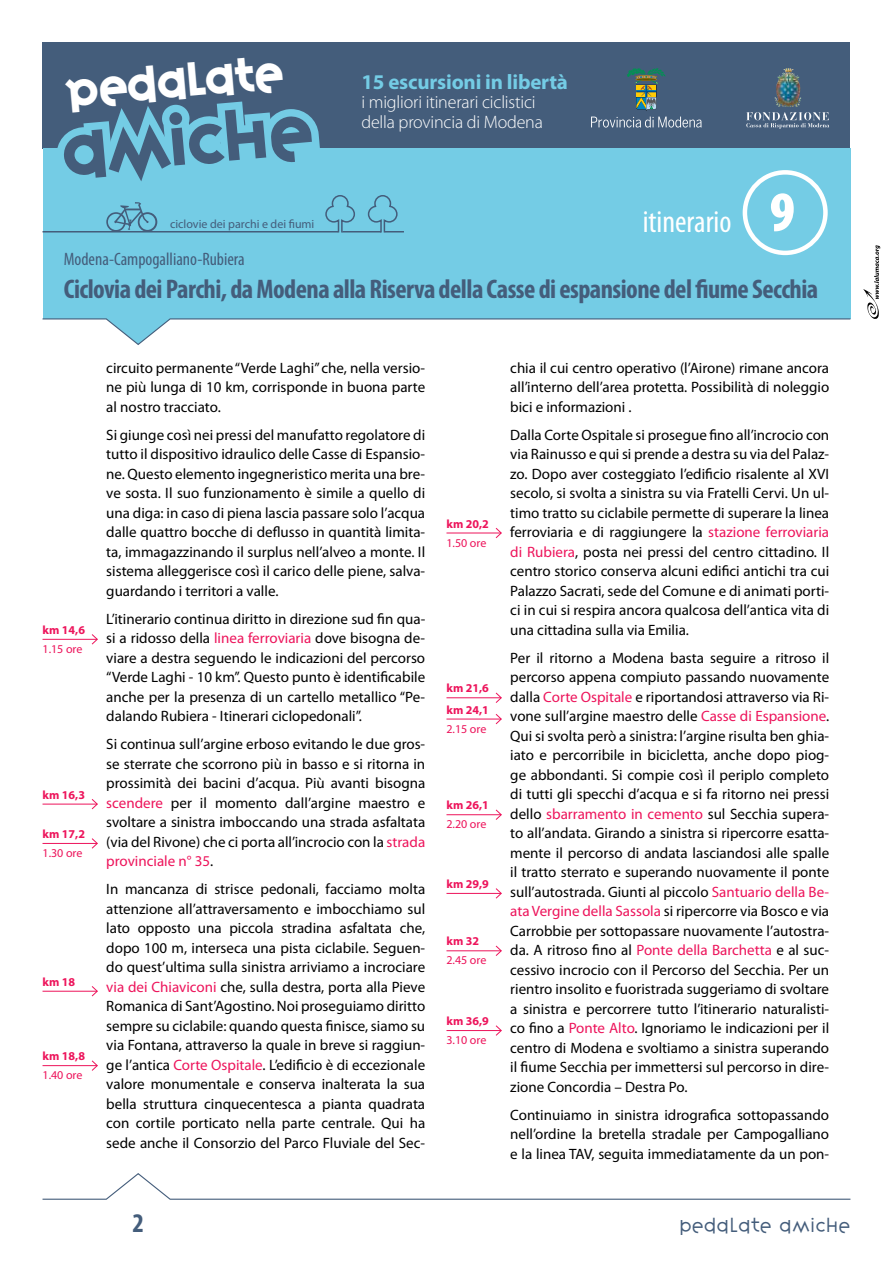
<style>
.page{position:relative;width:893px;height:1263px;background:#fff}
.page>*{position:absolute;margin:0;border:0;box-sizing:border-box;transform-origin:0 0}
.t1{font:900 condensed 57px "Myriad Pro";color:#fff}
.t2{font:42px "Variex";color:#fff}
.t3{font:condensed 31.5px "Myriad Pro";color:#fff}
.t4{font:700 condensed 27px "Myriad Pro";letter-spacing:-.02em;color:#445d7b}
.t5{font:700 21px "Myriad Pro";letter-spacing:-.01em;color:#74cce5}
.t6{font:300 18px/19.5px "Myriad Pro";letter-spacing:-.01em;color:#fff}
.t7{font:condensed 18px "Myriad Pro";color:#445d7b}
.t8{font:300 18px "Variex";color:#445d7b}
.t9{font:15px/19.5px "Myriad Pro";color:#000;text-align:justify}
.t10{font:700 12px/21.3px "Myriad Pro";letter-spacing:.005em;color:#ed145b}
.t11{font:12px "Myriad Pro";color:#ed145b}
.t12{font:12px "Myriad Pro";color:#445d7b}
.s1{color:#ed145b}
</style>
<div class="page">
<div style="left:43px;top:43px;width:807px;height:106px;background:#445d7b"></div>
<div style="left:43px;top:149px;width:807px;height:170px;background:#74cce5"></div>
<svg style="left:746px;top:112px;width:83px;height:17px"></svg>
<svg style="left:783px;top:68px;width:11px;height:4px"></svg>
<svg style="left:627px;top:68px;width:38px;height:43px"></svg>
<svg style="left:591px;top:117px;width:111px;height:11px"></svg>
<hr style="left:446px;top:533px;width:55px;height:1px;background:#ed145b">
<svg style="left:495px;top:528px;width:7px;height:11px"></svg>
<hr style="left:446px;top:1030px;width:55px;height:1px;background:#ed145b">
<svg style="left:495px;top:1025px;width:7px;height:11px"></svg>
<div style="left:743px;top:170px;width:85px;height:85px;border:4px solid #fff;border-radius:50%"></div>
<hr style="left:43px;top:639px;width:54px;height:1px;background:#ed145b">
<svg style="left:91px;top:634px;width:7px;height:11px"></svg>
<hr style="left:43px;top:804px;width:54px;height:1px;background:#ed145b">
<svg style="left:91px;top:799px;width:7px;height:11px"></svg>
<hr style="left:43px;top:843px;width:54px;height:1px;background:#ed145b">
<svg style="left:91px;top:838px;width:7px;height:11px"></svg>
<hr style="left:43px;top:991px;width:54px;height:1px;background:#ed145b">
<svg style="left:91px;top:986px;width:7px;height:11px"></svg>
<hr style="left:43px;top:1065px;width:54px;height:1px;background:#ed145b">
<svg style="left:91px;top:1060px;width:7px;height:11px"></svg>
<hr style="left:446px;top:814px;width:55px;height:1px;background:#ed145b">
<svg style="left:495px;top:809px;width:7px;height:11px"></svg>
<hr style="left:446px;top:697px;width:55px;height:1px;background:#ed145b">
<svg style="left:495px;top:692px;width:7px;height:11px"></svg>
<hr style="left:446px;top:719px;width:55px;height:1px;background:#ed145b">
<svg style="left:495px;top:714px;width:7px;height:11px"></svg>
<hr style="left:446px;top:950px;width:55px;height:1px;background:#ed145b">
<svg style="left:495px;top:945px;width:7px;height:11px"></svg>
<hr style="left:446px;top:893px;width:55px;height:1px;background:#ed145b">
<svg style="left:495px;top:888px;width:7px;height:11px"></svg>
<svg style="left:42px;top:1173px;width:809px;height:27px"></svg>
<svg style="left:42px;top:318px;width:809px;height:27px"></svg>
<svg style="left:863px;top:245px;width:17px;height:74px"></svg>
<hr style="left:43px;top:231px;width:295px;height:1px;background:#445d7b">
<svg style="left:55px;top:102px;width:301px;height:131px"></svg>
<hr style="left:342px;top:231px;width:39px;height:1px;background:#445d7b">
<svg style="left:367px;top:195px;width:37px;height:38px"></svg>
<h2 class="t2" style="left:64px;top:61px;width:219px;rotate:-5deg">Pedalate</h2>
<h3 class="t5" style="left:361px;top:70px;width:208px">15 escursioni in libertà</h3>
<p class="t6" style="left:361px;top:93px;width:183px">i migliori itinerari ciclistici della provincia di Modena</p>
<p class="t12" style="left:170px;top:217px;width:146px">ciclovie dei parchi e dei fiumi</p>
<h3 class="t3" style="left:643px;top:205px;width:90px">itinerario</h3>
<h1 class="t1" style="left:770px;top:180px;width:27px">9</h1>
<p class="t7" style="left:64px;top:249px;width:183px">Modena-Campogalliano-Rubiera</p>
<h3 class="t4" style="left:64px;top:274px;width:756px">Ciclovia dei Parchi, da Modena alla Riserva della Casse di espansione del fiume Secchia</h3>
<p class="t10" style="left:43px;top:619px;width:44px">km 14,6</p>
<p class="t11" style="left:43px;top:642px;width:41px">1.15 ore</p>
<p class="t10" style="left:43px;top:784px;width:44px">km 16,3</p>
<p class="t10" style="left:43px;top:823px;width:44px">km 17,2</p>
<p class="t11" style="left:43px;top:846px;width:41px">1.30 ore</p>
<p class="t10" style="left:43px;top:971px;width:34px">km 18</p>
<p class="t10" style="left:43px;top:1046px;width:44px">km 18,8</p>
<p class="t11" style="left:43px;top:1069px;width:41px">1.40 ore</p>
<p class="t9" style="left:106px;top:358px;width:320px">circuito permanente “Verde Laghi” che, nella versio&shy;ne più lunga di 10 km, corrisponde in buona parte al nostro tracciato.</p>
<p class="t9" style="left:106px;top:425px;width:320px">Si giunge così nei pressi del manufatto regolatore di tutto il dispositivo idraulico delle Casse di Espansio&shy;ne. Questo elemento ingegneristico merita una bre&shy;ve sosta. Il suo funzionamento è simile a quello di una diga: in caso di piena lascia passare solo l’acqua dalle quattro bocche di deflusso in quantità limita&shy;ta, immagazzinando il surplus nell’alveo a monte. Il sistema alleggerisce così il carico delle piene, salva&shy;guardando i territori a valle.</p>
<p class="t9" style="left:106px;top:609px;width:320px">L’itinerario continua diritto in direzione sud fin qua&shy;si a ridosso della <span class="s1">linea ferroviaria</span> dove bisogna de&shy;viare a destra seguendo le indicazioni del percorso “Verde Laghi - 10 km”. Questo punto è identificabile anche per la presenza di un cartello metallico “Pe&shy;dalando Rubiera - Itinerari ciclopedonali”.</p>
<p class="t9" style="left:106px;top:735px;width:320px">Si continua sull’argine erboso evitando le due gros&shy;se sterrate che scorrono più in basso e si ritorna in prossimità dei bacini d’acqua. Più avanti bisogna <span class="s1">scendere</span> per il momento dall’argine maestro e svoltare a sinistra imboccando una strada asfaltata (via del Rivone) che ci porta all’incrocio con la <span class="s1">strada provinciale n° 35</span>.</p>
<p class="t9" style="left:106px;top:880px;width:320px">In mancanza di strisce pedonali, facciamo molta attenzione all’attraversamento e imbocchiamo sul lato opposto una piccola stradina asfaltata che, dopo 100 m, interseca una pista ciclabile. Seguen&shy;do quest’ultima sulla sinistra arriviamo a incrociare <span class="s1">via dei Chiaviconi</span> che, sulla destra, porta alla Pieve Romanica di Sant’Agostino. Noi proseguiamo diritto sempre su ciclabile: quando questa finisce, siamo su via Fontana, attraverso la quale in breve si raggiun&shy;ge l’antica <span class="s1">Corte Ospitale</span>. L’edificio è di eccezionale valore monumentale e conserva inalterata la sua bella struttura cinquecentesca a pianta quadrata con cortile porticato nella parte centrale. Qui ha sede anche il Consorzio del Parco Fluviale del Sec-</p>
<p class="t10" style="left:446px;top:513px;width:44px">km 20,2</p>
<p class="t11" style="left:446px;top:536px;width:41px">1.50 ore</p>
<p class="t10" style="left:446px;top:678px;width:44px">km 21,6 km 24,1</p>
<p class="t11" style="left:446px;top:722px;width:41px">2.15 ore</p>
<p class="t10" style="left:446px;top:795px;width:44px">km 26,1</p>
<p class="t11" style="left:446px;top:818px;width:41px">2.20 ore</p>
<p class="t10" style="left:446px;top:873px;width:44px">km 29,9</p>
<p class="t10" style="left:446px;top:931px;width:34px">km 32</p>
<p class="t11" style="left:446px;top:954px;width:41px">2.45 ore</p>
<p class="t10" style="left:446px;top:1011px;width:44px">km 36,9</p>
<p class="t11" style="left:446px;top:1033px;width:41px">3.10 ore</p>
<p class="t9" style="left:510px;top:358px;width:320px">chia il cui centro operativo (l’Airone) rimane ancora all’interno dell’area protetta. Possibilità di noleggio bici e informazioni .</p>
<p class="t9" style="left:510px;top:425px;width:320px">Dalla Corte Ospitale si prosegue fino all’incrocio con via Rainusso e qui si prende a destra su via del Palaz&shy;zo. Dopo aver costeggiato l’edificio risalente al XVI secolo, si svolta a sinistra su via Fratelli Cervi. Un ul&shy;timo tratto su ciclabile permette di superare la linea ferroviaria e di raggiungere la <span class="s1">stazione ferroviaria di Rubiera</span>, posta nei pressi del centro cittadino. Il centro storico conserva alcuni edifici antichi tra cui Palazzo Sacrati, sede del Comune e di animati porti&shy;ci in cui si respira ancora qualcosa dell’antica vita di una cittadina sulla via Emilia.</p>
<p class="t9" style="left:510px;top:648px;width:320px">Per il ritorno a Modena basta seguire a ritroso il percorso appena compiuto passando nuovamente dalla <span class="s1">Corte Ospitale</span> e riportandosi attraverso via Ri&shy;vone sull’argine maestro delle <span class="s1">Casse di Espansione</span>.<br>Qui si svolta però a sinistra: l’argine risulta ben ghia&shy;iato e percorribile in bicicletta, anche dopo piog&shy;ge abbondanti. Si compie così il periplo completo di tutti gli specchi d’acqua e si fa ritorno nei pressi dello <span class="s1">sbarramento in cemento</span> sul Secchia supera&shy;to all’andata. Girando a sinistra si ripercorre esatta&shy;mente il percorso di andata lasciandosi alle spalle il tratto sterrato e superando nuovamente il ponte sull’autostrada. Giunti al piccolo <span class="s1">Santuario della Be&shy;ata Vergine della Sassola</span> si ripercorre via Bosco e via Carrobbie per sottopassare nuovamente l’autostra&shy;da. A ritroso fino al <span class="s1">Ponte della Barchetta</span> e al suc&shy;cessivo incrocio con il Percorso del Secchia. Per un rientro insolito e fuoristrada suggeriamo di svoltare a sinistra e percorrere tutto l’itinerario naturalisti&shy;co fino a <span class="s1">Ponte Alto</span>. Ignoriamo le indicazioni per il centro di Modena e svoltiamo a sinistra superando il fiume Secchia per immettersi sul percorso in dire&shy;zione Concordia – Destra Po.</p>
<p class="t9" style="left:510px;top:1105px;width:320px">Continuiamo in sinistra idrografica sottopassando nell’ordine la bretella stradale per Campogalliano e la linea TAV, seguita immediatamente da un pon-</p>
<h3 class="t4" style="left:132px;top:1208px;width:13px">2</h3>
<p class="t8" style="left:679px;top:1213px;width:173px">pedalate amiche</p>
</div>
